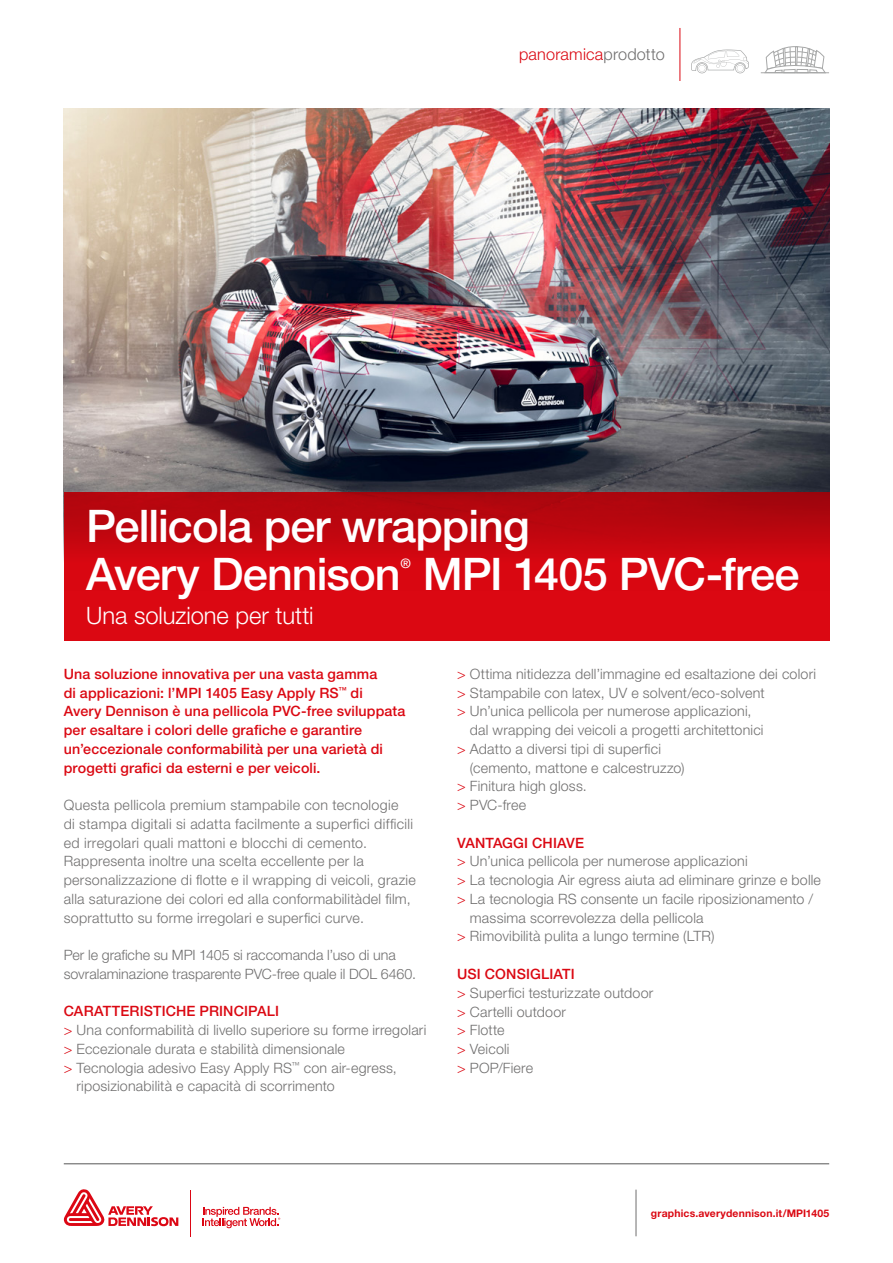
<style>
.page{position:relative;width:893px;height:1263px;background:#fff}
.page>*{position:absolute;margin:0;border:0;box-sizing:border-box;transform-origin:0 0}
.t1{font:500 45px/48px "Helvetica Neue LT Std";letter-spacing:-.02em;color:#fff}
.t2{font:300 24px "Helvetica Neue LT Std";letter-spacing:-.005em;color:#fff}
.t3{font:300 16.35px "Helvetica Neue LT Std";letter-spacing:.01em;color:#db0812}
.t4{font:300 14.25px/18.8px "Helvetica Neue LT Std";letter-spacing:.015em;color:#706f6f}
.t5{font:500 14.25px/18.8px "Helvetica Neue LT Std";letter-spacing:.01em;color:#db0812}
.t6{font:500 13.05px "Helvetica Neue LT Std";color:#fff}
.t7{font:700 10.5px "Helvetica Neue LT Std";letter-spacing:.015em;color:#db0812}
.s1{color:#706f6f}
.s2{color:#db0812}
.s3{font-weight:500;color:#db0812}
</style>
<div class="page">
<hr style="left:64px;top:1163px;width:765px;height:1px;background:#575756">
<hr style="left:636px;top:1189px;width:1px;height:47px;background:#706f6f">
<hr style="left:680px;top:28px;width:1px;height:53px;background:#db0812">
<hr style="left:190px;top:1190px;width:1px;height:46px;background:#dc0714">
<svg style="left:64px;top:1189px;width:114px;height:37px"></svg>
<svg style="left:203px;top:1207px;width:77px;height:21px"></svg>
<svg style="left:691px;top:50px;width:58px;height:23px"></svg>
<svg style="left:764px;top:46px;width:63px;height:28px"></svg>
<hr style="left:761px;top:72px;width:68px;height:1px;background:#a7a8a8">
<img style="left:64px;top:109px;width:765px;height:383px">
<div style="left:64px;top:492px;width:765px;height:149px;background:linear-gradient(to bottom,#b3060e,#e80813)"></div>
<p class="t3" style="left:519px;top:44px;width:147px">panoramica<span class="s1">prodotto</span></p>
<h1 class="t1" style="left:86px;top:501px;width:445px">Pellicola per wrapping<br>Avery Dennison</h1>
<p class="t6" style="left:401px;top:555px;width:12px">®</p>
<h1 class="t1" style="left:423px;top:549px;width:378px">MPI 1405 PVC-free</h1>
<h2 class="t2" style="left:86px;top:601px;width:229px">Una soluzione per tutti</h2>
<p class="t5" style="left:64px;top:664px;width:343px">Una soluzione innovativa per una vasta gamma<br>di applicazioni: l’MPI 1405 Easy Apply RS<sup>™</sup> di<br>Avery Dennison è una pellicola PVC-free sviluppata per esaltare i colori delle grafiche e garantire un’eccezionale conformabilità per una varietà di progetti grafici da esterni e per veicoli.</p>
<p class="t4" style="left:64px;top:795px;width:354px">Questa pellicola premium stampabile con tecnologie<br>di stampa digitali si adatta facilmente a superfici difficili ed irregolari quali mattoni e blocchi di cemento.<br>Rappresenta inoltre una scelta eccellente per la personalizzazione di flotte e il wrapping di veicoli, grazie alla saturazione dei colori ed alla conformabilitàdel film, soprattutto su forme irregolari e superfici curve.</p>
<p class="t4" style="left:64px;top:945px;width:354px">Per le grafiche su MPI 1405 si raccomanda l’uso di una sovralaminazione trasparente PVC-free quale il DOL 6460.</p>
<p class="t5" style="left:64px;top:1002px;width:217px">CARATTERISTICHE PRINCIPALI</p>
<p class="t4" style="left:64px;top:1020px;width:364px"><span class="s2">&gt;</span> Una conformabilità di livello superiore su forme irregolari</p>
<p class="t4" style="left:64px;top:1039px;width:283px"><span class="s2">&gt;</span> Eccezionale durata e stabilità dimensionale</p>
<p class="t4" style="left:64px;top:1058px;width:335px"><span class="s2">&gt;</span> Tecnologia adesivo Easy Apply RS<sup>™</sup> con air-egress,</p>
<p class="t4" style="left:77px;top:1077px;width:260px">riposizionabilità e capacità di scorrimento</p>
<p class="t4" style="left:457px;top:664px;width:360px"><span class="s2">&gt;</span> Ottima nitidezza dell’immagine ed esaltazione dei colori</p>
<p class="t4" style="left:457px;top:683px;width:309px"><span class="s2">&gt;</span> Stampabile con latex, UV e solvent/eco-solvent</p>
<p class="t4" style="left:457px;top:702px;width:296px"><span class="s2">&gt;</span> Un’unica pellicola per numerose applicazioni,</p>
<p class="t4" style="left:470px;top:720px;width:295px">dal wrapping dei veicoli a progetti architettonici</p>
<p class="t4" style="left:457px;top:739px;width:205px"><span class="s2">&gt;</span> Adatto a diversi tipi di superfici</p>
<p class="t4" style="left:470px;top:758px;width:216px">(cemento, mattone e calcestruzzo)</p>
<p class="t4" style="left:457px;top:777px;width:131px"><span class="s2">&gt;</span> Finitura high gloss.</p>
<p class="t4" style="left:457px;top:795px;width:71px"><span class="s2">&gt;</span> PVC-free</p>
<p class="t5" style="left:457px;top:833px;width:128px">VANTAGGI CHIAVE</p>
<p class="t4" style="left:457px;top:852px;width:292px"><span class="s2">&gt;</span> Un’unica pellicola per numerose applicazioni</p>
<p class="t4" style="left:457px;top:870px;width:365px"><span class="s2">&gt;</span> La tecnologia Air egress aiuta ad eliminare grinze e bolle</p>
<p class="t4" style="left:457px;top:889px;width:358px"><span class="s2">&gt;</span> La tecnologia RS consente un facile riposizionamento /</p>
<p class="t4" style="left:470px;top:908px;width:235px">massima scorrevolezza della pellicola</p>
<p class="t4" style="left:457px;top:927px;width:259px"><span class="s2">&gt;</span> Rimovibilità pulita a lungo termine (LTR)</p>
<p class="t4" style="left:457px;top:964px;width:198px"><span class="s3">USI CONSIGLIATI<br></span><span class="s2">&gt;</span> Superfici testurizzate outdoor <span class="s2">&gt;</span> Cartelli outdoor<br><span class="s2">&gt;</span> Flotte<br><span class="s2">&gt;</span> Veicoli<br><span class="s2">&gt;</span> POP/Fiere</p>
<p class="t7" style="left:651px;top:1206px;width:180px">graphics.averydennison.it/MPI1405</p>
</div>
